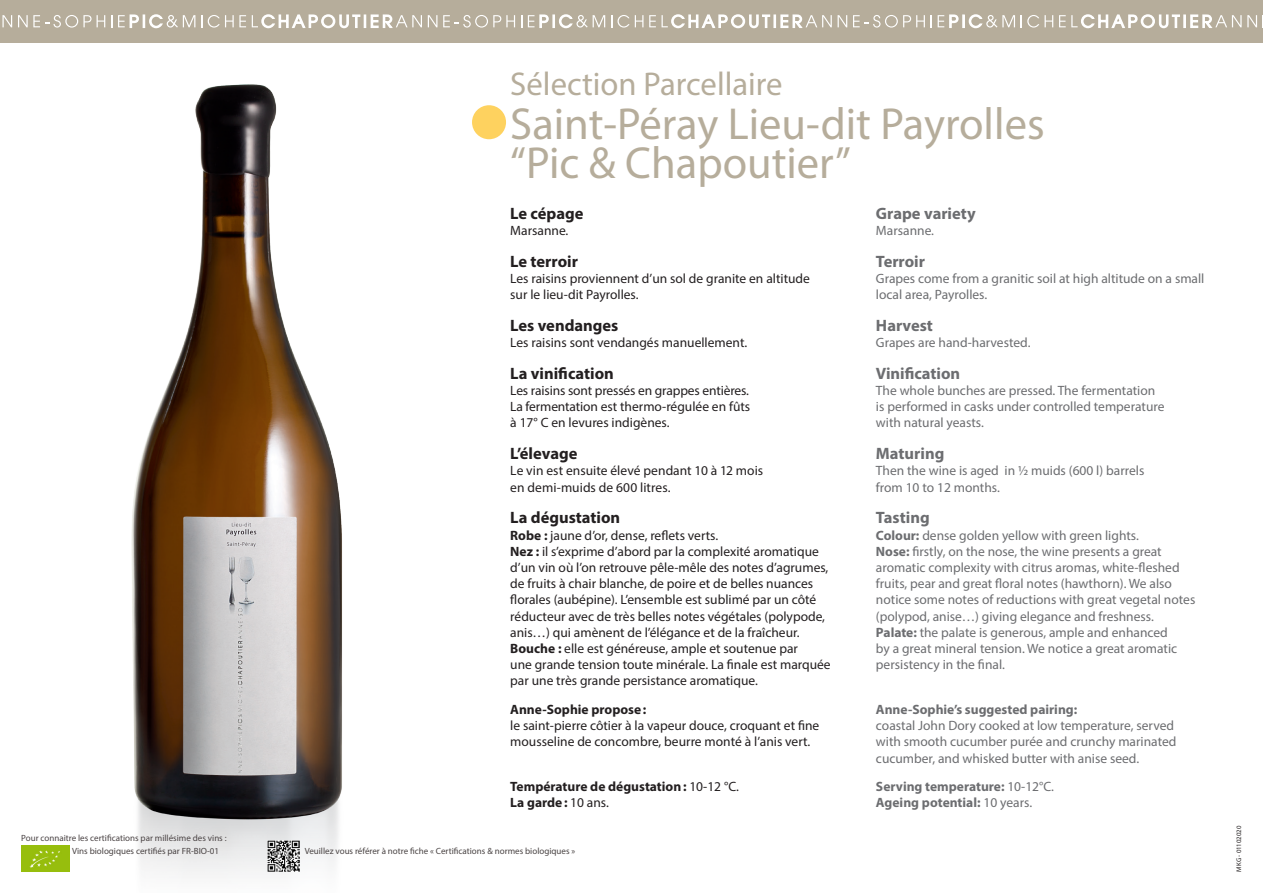
<style>
.page{position:relative;width:1263px;height:893px;background:#fff}
.page>*{position:absolute;margin:0;border:0;box-sizing:border-box;transform-origin:0 0}
.t1{font:45px/39px "Myriad Pro";color:#b6ad9b}
.t2{font:33px "Myriad Pro";color:#b6ad9b}
.auto_cépage{font:700 16.5px "Myriad Pro";color:#231f20}
.auto_cépage_GB{font:700 16.5px "Myriad Pro";color:#6c6d70}
.auto_cépage-2{font:13.5px/16.2px "Myriad Pro";color:#231f20}
.auto_cépage_GB-2{font:13.5px/16.2px "Myriad Pro";color:#6c6d70}
.auto_cépage_GB-3{font:700 13.5px "Myriad Pro";color:#6c6d70}
.auto_cépage-3{font:700 13.5px "Myriad Pro";color:#231f20}
.t3{font:9px "Myriad Pro";color:#494343}
.t4{font:9px "Myriad Pro";color:#4a4344}
.t5{font:6.75px "Myriad Pro";letter-spacing:-.005em;color:#231f20}
.s1{font-weight:700}
.s2{font-weight:400}
</style>
<div class="page">
<div style="left:0;top:0;width:1263px;height:43px;background:#b6ad9b"></div>
<svg style="left:2px;top:15px;width:10px;height:12px"></svg>
<svg style="left:18px;top:15px;width:87px;height:13px"></svg>
<svg style="left:111px;top:15px;width:1px;height:12px"></svg>
<svg style="left:118px;top:14px;width:77px;height:15px"></svg>
<svg style="left:201px;top:15px;width:1px;height:12px"></svg>
<svg style="left:208px;top:15px;width:38px;height:13px"></svg>
<svg style="left:252px;top:14px;width:170px;height:15px"></svg>
<svg style="left:428px;top:15px;width:9px;height:12px"></svg>
<svg style="left:443px;top:15px;width:72px;height:13px"></svg>
<svg style="left:521px;top:15px;width:1px;height:12px"></svg>
<svg style="left:528px;top:14px;width:77px;height:15px"></svg>
<svg style="left:611px;top:15px;width:18px;height:13px"></svg>
<svg style="left:635px;top:15px;width:8px;height:12px"></svg>
<svg style="left:649px;top:14px;width:198px;height:15px"></svg>
<svg style="left:853px;top:15px;width:72px;height:13px"></svg>
<svg style="left:931px;top:15px;width:1px;height:12px"></svg>
<svg style="left:938px;top:14px;width:77px;height:15px"></svg>
<svg style="left:1021px;top:15px;width:32px;height:13px"></svg>
<svg style="left:1059px;top:14px;width:182px;height:15px"></svg>
<svg style="left:1247px;top:15px;width:16px;height:12px"></svg>
<div style="left:472px;top:105px;width:34px;height:34px;background:#fed25f;border-radius:50%"></div>
<img style="left:131px;top:84px;width:211px;height:791px">
<img style="left:267px;top:840px;width:33px;height:32px">
<img style="left:21px;top:846px;width:48px;height:26px">
<p class="t2" style="left:510px;top:63px;width:274px">Sélection Parcellaire</p>
<p class="t1" style="left:510px;top:104px;width:536px">Saint-Péray Lieu-dit Payrolles “Pic &amp; Chapoutier”</p>
<p class="t4" style="left:21px;top:832px;width:207px">Pour connaitre les certifications par millésime des vins :</p>
<p class="auto_cépage" style="left:510px;top:202px;width:75px">Le cépage</p>
<p class="auto_cépage-2" style="left:510px;top:222px;width:60px">Marsanne.</p>
<p class="auto_cépage" style="left:510px;top:250px;width:69px">Le terroir</p>
<p class="auto_cépage-2" style="left:510px;top:270px;width:301px">Les raisins proviennent d’un sol de granite en altitude sur le lieu-dit Payrolles.</p>
<p class="auto_cépage" style="left:510px;top:314px;width:110px">Les vendanges</p>
<p class="auto_cépage-2" style="left:510px;top:334px;width:238px">Les raisins sont vendangés manuellement.</p>
<p class="auto_cépage" style="left:510px;top:362px;width:105px">La vinification</p>
<p class="auto_cépage-2" style="left:510px;top:382px;width:241px;text-align:justify">Les raisins sont pressés en grappes entières.<br>La fermentation est thermo-régulée en fûts à 17° C en levures indigènes.</p>
<p class="auto_cépage" style="left:510px;top:443px;width:69px">L’élevage</p>
<p class="auto_cépage-2" style="left:510px;top:463px;width:254px">Le vin est ensuite élevé pendant 10 à 12 mois en demi-muids de 600 litres.</p>
<p class="auto_cépage" style="left:510px;top:507px;width:111px">La dégustation</p>
<p class="auto_cépage-2" style="left:510px;top:527px;width:322px"><span class="s1">Robe :</span> jaune d’or, dense, reflets verts.<br><span class="s1">Nez :</span> il s’exprime d’abord par la complexité aromatique d’un vin où l’on retrouve pêle-mêle des notes d’agrumes, de fruits à chair blanche, de poire et de belles nuances florales (aubépine). L’ensemble est sublimé par un côté réducteur avec de très belles notes végétales (polypode, anis…) qui amènent de l’élégance et de la fraîcheur.<br><span class="s1">Bouche :</span> elle est généreuse, ample et soutenue par<br>une grande tension toute minérale. La finale est marquée par une très grande persistance aromatique.</p>
<p class="auto_cépage-2" style="left:510px;top:701px;width:311px"><span class="s1">Anne-Sophie propose:<br></span>le saint-pierre côtier à la vapeur douce, croquant et fine mousseline de concombre, beurre monté à l’anis vert.</p>
<p class="auto_cépage-3" style="left:510px;top:777px;width:230px">Température de dégustation: <span class="s2">10-12 °C.</span></p>
<p class="auto_cépage-3" style="left:510px;top:794px;width:100px">La garde: <span class="s2">10 ans.</span></p>
<p class="t3" style="left:72px;top:845px;width:148px">Vins biologiques certifiés par FR-BIO-01</p>
<p class="t3" style="left:305px;top:845px;width:272px">Veuillez vous référer à notre fiche « Certifications &amp; normes biologiques »</p>
<p class="auto_cépage_GB" style="left:876px;top:202px;width:101px">Grape variety</p>
<p class="auto_cépage_GB-2" style="left:876px;top:222px;width:60px">Marsanne.</p>
<p class="auto_cépage_GB" style="left:876px;top:250px;width:51px">Terroir</p>
<p class="auto_cépage_GB-2" style="left:876px;top:270px;width:330px">Grapes come from a granitic soil at high altitude on a small local area, Payrolles.</p>
<p class="auto_cépage_GB" style="left:876px;top:314px;width:59px">Harvest</p>
<p class="auto_cépage_GB-2" style="left:876px;top:334px;width:156px">Grapes are hand-harvested.</p>
<p class="auto_cépage_GB" style="left:876px;top:362px;width:86px">Vinification</p>
<p class="auto_cépage_GB-2" style="left:876px;top:382px;width:290px">The whole bunches are pressed. The fermentation is performed in casks under controlled temperature with natural yeasts.</p>
<p class="auto_cépage_GB" style="left:876px;top:443px;width:70px">Maturing</p>
<p class="auto_cépage_GB-2" style="left:876px;top:463px;width:270px">Then the wine is aged in ½ muids (600 l) barrels from 10 to 12 months.</p>
<p class="auto_cépage_GB" style="left:876px;top:507px;width:55px">Tasting</p>
<p class="auto_cépage_GB-2" style="left:876px;top:527px;width:321px"><span class="s1">Colour:</span> dense golden yellow with green lights.<br><span class="s1">Nose:</span> firstly, on the nose, the wine presents a great aromatic complexity with citrus aromas, white-fleshed fruits, pear and great floral notes (hawthorn). We also notice some notes of reductions with great vegetal notes (polypod, anise…) giving elegance and freshness.<br><span class="s1">Palate:</span> the palate is generous, ample and enhanced<br>by a great mineral tension. We notice a great aromatic persistency in the final.</p>
<p class="auto_cépage_GB-2" style="left:876px;top:701px;width:302px"><span class="s1">Anne-Sophie’s suggested pairing:<br></span>coastal John Dory cooked at low temperature, served with smooth cucumber purée and crunchy marinated cucumber, and whisked butter with anise seed.</p>
<p class="auto_cépage_GB-3" style="left:876px;top:777px;width:180px">Serving temperature: <span class="s2">10-12°C.</span></p>
<p class="auto_cépage_GB-3" style="left:876px;top:794px;width:158px">Ageing potential: <span class="s2">10 years.</span></p>
<p class="t5" style="left:1235px;top:872px;width:47px;rotate:-90deg">MKG - 01102020</p>
</div>
